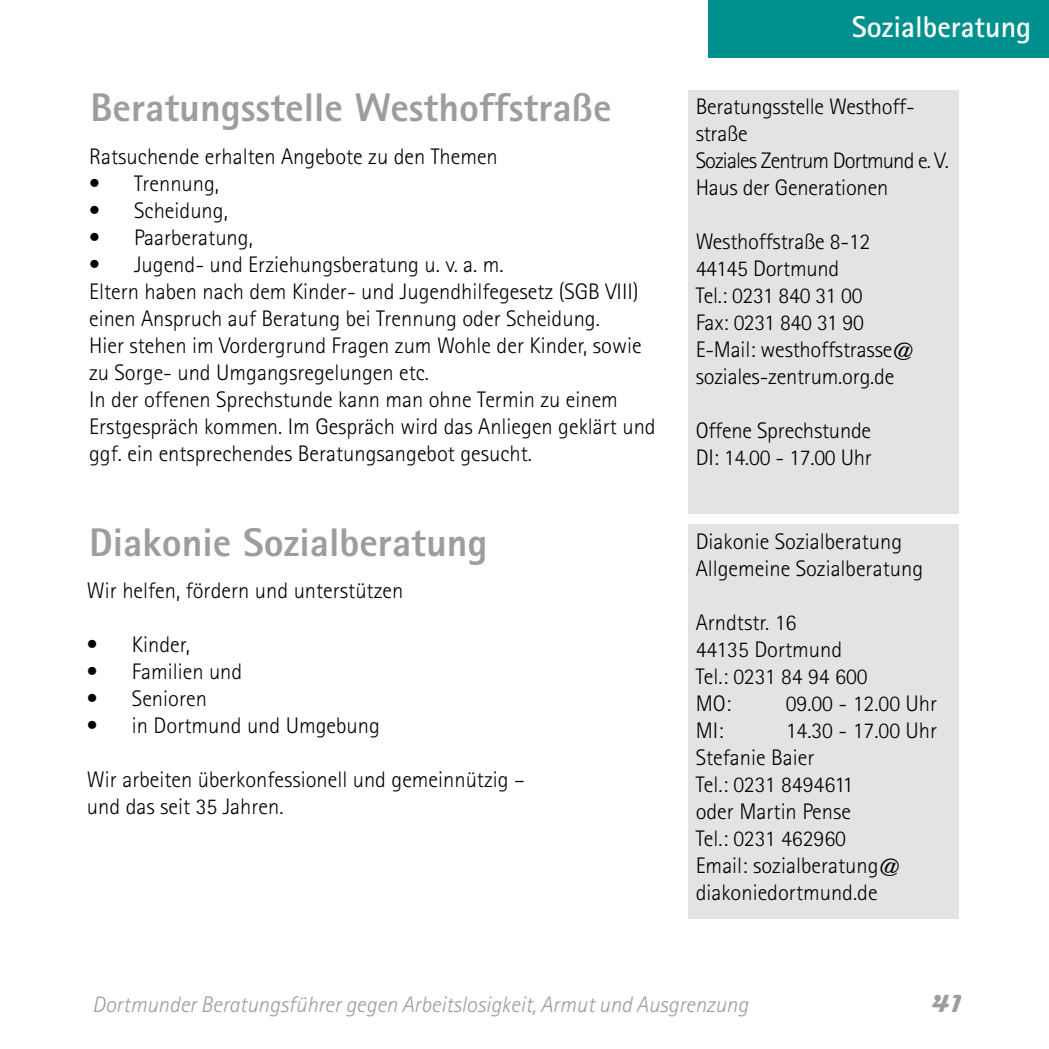
<style>
.page{position:relative;width:1049px;height:1049px;background:#fff}
.page>*{position:absolute;margin:0;border:0;box-sizing:border-box;transform-origin:0 0}
.t1{font:800 40px "Rotis Sans Serif";color:#9d9d9c}
.t2{font:700 30px "Rotis Sans Serif";color:#fff}
.t3{font:700 25px "Magneto";color:#9d9d9c}
.t4{font:300 22.5px/27px "Rotis Sans Serif";color:#000}
.t5{font:italic 300 22.5px "Rotis Sans Serif";color:#9d9d9c}
</style>
<div class="page">
<div style="left:708px;top:0;width:341px;height:57px;background:#00918e"></div>
<div style="left:688px;top:90px;width:270px;height:424px;background:#e3e3e3"></div>
<div style="left:688px;top:524px;width:270px;height:394px;background:#e3e3e3"></div>
<h1 class="t1" style="left:90px;top:82px;width:523px">Beratungsstelle Westhoffstraße</h1>
<p class="t4" style="left:89px;top:143px;width:410px">Ratsuchende erhalten Angebote zu den Themen</p>
<p class="t4" style="left:89px;top:170px;width:131px">• Trennung,</p>
<p class="t4" style="left:89px;top:197px;width:140px">• Scheidung,</p>
<p class="t4" style="left:89px;top:224px;width:165px">• Paarberatung,</p>
<p class="t4" style="left:89px;top:251px;width:568px">• Jugend- und Erziehungsberatung u. v. a. m.<br>Eltern haben nach dem Kinder- und Jugendhilfegesetz (SGB VIII) einen Anspruch auf Beratung bei Trennung oder Scheidung.<br>Hier stehen im Vordergrund Fragen zum Wohle der Kinder, sowie zu Sorge- und Umgangsregelungen etc.<br>In der offenen Sprechstunde kann man ohne Termin zu einem Erstgespräch kommen. Im Gespräch wird das Anliegen geklärt und ggf. ein entsprechendes Beratungsangebot gesucht.</p>
<h2 class="t2" style="left:852px;top:8px;width:181px">Sozialberatung</h2>
<p class="t4" style="left:696px;top:93px;width:255px">Beratungsstelle Westhoff&shy;straße<br>Soziales Zentrum Dortmund e. V.<br>Haus der Generationen</p>
<p class="t4" style="left:696px;top:228px;width:220px">Westhoffstraße 8-12<br>44145 Dortmund<br>Tel.: 0231 840 31 00<br>Fax: 0231 840 31 90<br>E-Mail: westhoffstrasse@ soziales-zentrum.org.de</p>
<p class="t4" style="left:696px;top:417px;width:178px">Offene Sprechstunde<br>DI: 14.00 - 17.00 Uhr</p>
<h1 class="t1" style="left:89px;top:517px;width:400px">Diakonie Sozialberatung</h1>
<p class="t4" style="left:696px;top:528px;width:229px">Diakonie Sozialberatung<br>Allgemeine Sozialberatung</p>
<p class="t4" style="left:696px;top:609px;width:173px">Arndtstr. 16<br>44135 Dortmund<br>Tel.: 0231 84 94 600<br>MO:</p>
<p class="t4" style="left:87px;top:577px;width:318px">Wir helfen, fördern und unterstützen</p>
<p class="t4" style="left:87px;top:631px;width:104px">• Kinder,</p>
<p class="t4" style="left:87px;top:658px;width:157px">• Familien und</p>
<p class="t4" style="left:87px;top:685px;width:121px">• Senioren</p>
<p class="t4" style="left:87px;top:712px;width:294px">• in Dortmund und Umgebung</p>
<p class="t4" style="left:87px;top:766px;width:439px">Wir arbeiten überkonfessionell und gemeinnützig – und das seit 35 Jahren.</p>
<p class="t4" style="left:786px;top:690px;width:153px">09.00 - 12.00 Uhr</p>
<p class="t4" style="left:696px;top:717px;width:243px;text-indent:90px">14.30 - 17.00 Uhr<br>Stefanie Baier<br>Tel.: 0231 8494611<br>oder Martin Pense<br>Tel.: 0231 462960<br>Email: sozialberatung@ diakoniedortmund.de</p>
<p class="t4" style="left:696px;top:717px;width:29px">MI:</p>
<p class="t5" style="left:92px;top:991px;width:658px">Dortmunder Beratungsführer gegen Arbeitslosigkeit, Armut und Ausgrenzung</p>
<p class="t3" style="left:931px;top:989px;width:32px">41</p>
</div>
